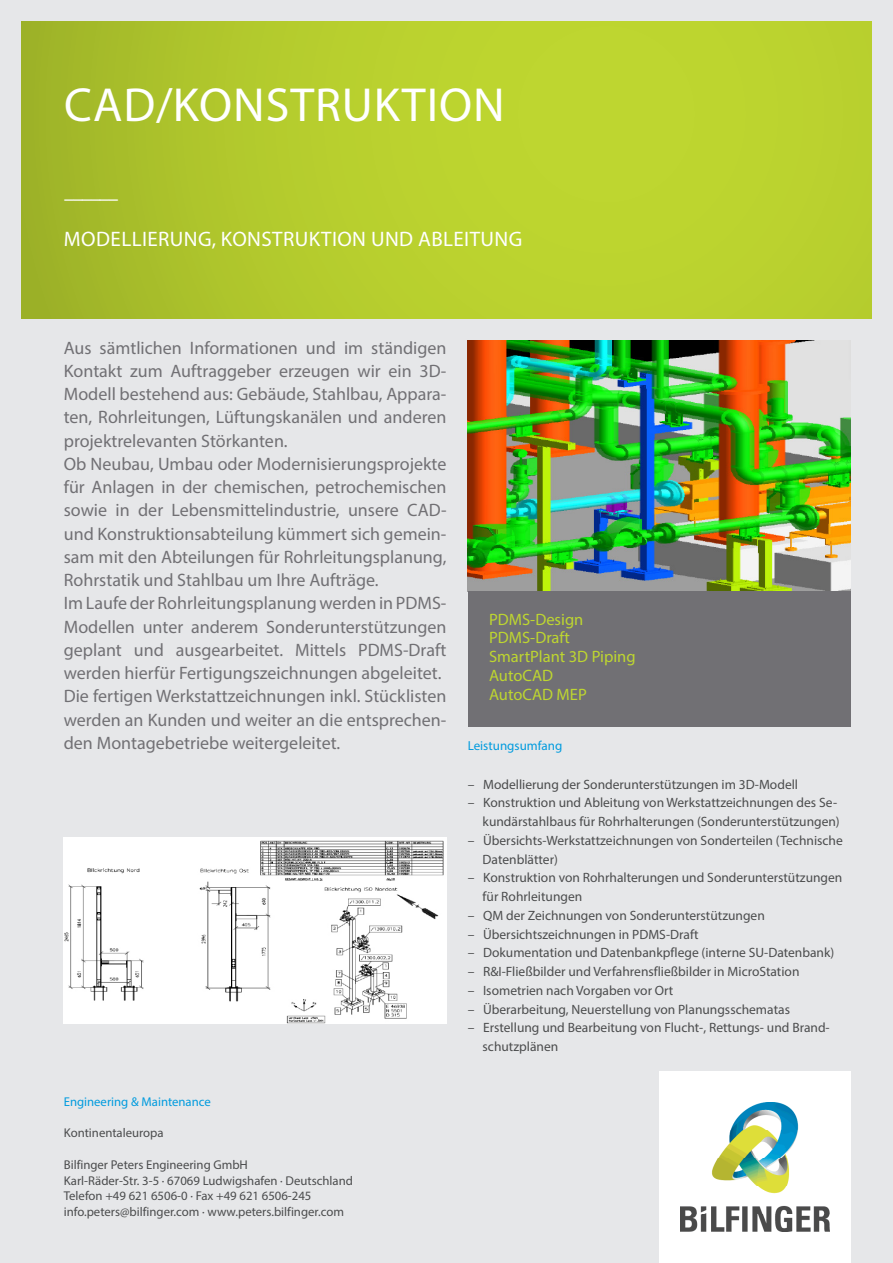
<style>
.page{position:relative;width:893px;height:1263px;background:#e6e7e9}
.page>*{position:absolute;margin:0;border:0;box-sizing:border-box;transform-origin:0 0}
.PB_Headline_28{font:48px "Myriad Pro";letter-spacing:.02em;color:#fff}
.PB_Subline{font:21px "Myriad Pro";letter-spacing:.02em;color:#fff}
.PB_Einleitung{font:18px/23.2px "Myriad Pro";color:#717074;text-align:justify}
.PB_Fett_Grün{font:16.5px "Myriad Pro";color:#bed630}
.PB_Bullet{font:13.5px/18.8px "Myriad Pro";color:#4b4c4d}
.PB_Fett_Blau{font:13.05px "Myriad Pro";color:#009bde}
.PB_Adresse{font:12.75px "Myriad Pro";color:#4b4c4d}
.PB_Adresse_condensed{font:12.75px "Myriad Pro";color:#009bde}
.PB_Adresse_condensed-2{font:12.75px "Myriad Pro";color:#4b4c4d}
</style>
<div class="page">
<div style="left:21px;top:21px;width:851px;height:298px;background:linear-gradient(to right,#a8be2a,#c3db31)"></div>
<img style="left:468px;top:340px;width:382px;height:251px">
<img style="left:64px;top:838px;width:382px;height:186px">
<div style="left:659px;top:1071px;width:191px;height:192px;background:#fff"></div>
<img style="left:680px;top:1103px;width:149px;height:129px">
<div style="left:468px;top:591px;width:382px;height:136px;background:#717074"></div>
<p class="PB_Headline_28" style="left:64px;top:75px;width:442px">CAD/KONSTRUKTION</p>
<p class="PB_Subline" style="left:64px;top:187px;width:56px">––––––</p>
<p class="PB_Subline" style="left:64px;top:226px;width:460px">MODELLIERUNG, KONSTRUKTION UND ABLEITUNG</p>
<p class="PB_Einleitung" style="left:64px;top:336px;width:384px">Aus sämtlichen Informationen und im ständigen Kontakt zum Auftraggeber erzeugen wir ein 3D-Modell bestehend aus: Gebäude, Stahlbau, Appara&shy;ten, Rohrleitungen, Lüftungskanälen und anderen projektrelevanten Störkanten.</p>
<p class="PB_Einleitung" style="left:64px;top:452px;width:384px">Ob Neubau, Umbau oder Modernisierungsprojekte für Anlagen in der chemischen, petrochemischen sowie in der Lebensmittelindustrie, unsere CAD&shy;und Konstruktionsabteilung kümmert sich gemein&shy;sam mit den Abteilungen für Rohrleitungsplanung, Rohrstatik und Stahlbau um Ihre Aufträge.</p>
<p class="PB_Einleitung" style="left:64px;top:591px;width:384px">Im Laufe der Rohrleitungsplanung werden in PDMS-Modellen unter anderem Sonderunterstützungen geplant und ausgearbeitet. Mittels PDMS-Draft werden hierfür Fertigungszeichnungen abgeleitet.</p>
<p class="PB_Einleitung" style="left:64px;top:684px;width:384px">Die fertigen Werkstattzeichnungen inkl. Stücklisten werden an Kunden und weiter an die entsprechen&shy;den Montagebetriebe weitergeleitet.</p>
<p class="PB_Adresse_condensed" style="left:64px;top:1094px;width:149px">Engineering &amp; Maintenance</p>
<p class="PB_Adresse_condensed-2" style="left:64px;top:1125px;width:101px">Kontinentaleuropa</p>
<p class="PB_Adresse" style="left:64px;top:1157px;width:186px">Bilfinger Peters Engineering GmbH</p>
<p class="PB_Adresse" style="left:64px;top:1172px;width:291px">Karl-Räder-Str. 3-5 · 67069 Ludwigshafen · Deutschland</p>
<p class="PB_Adresse" style="left:64px;top:1188px;width:249px">Telefon +49 621 6506-0 · Fax +49 621 6506-245</p>
<p class="PB_Adresse" style="left:64px;top:1204px;width:282px">info.peters@bilfinger.com · www.peters.bilfinger.com</p>
<p class="PB_Fett_Grün" style="left:489px;top:609px;width:96px">PDMS-Design</p>
<p class="PB_Fett_Grün" style="left:489px;top:628px;width:83px">PDMS-Draft</p>
<p class="PB_Fett_Grün" style="left:489px;top:646px;width:148px">SmartPlant 3D Piping</p>
<p class="PB_Fett_Grün" style="left:489px;top:665px;width:66px">AutoCAD</p>
<p class="PB_Fett_Grün" style="left:489px;top:684px;width:99px">AutoCAD MEP</p>
<p class="PB_Fett_Blau" style="left:468px;top:738px;width:96px">Leistungsumfang</p>
<p class="PB_Bullet" style="left:468px;top:774px;width:332px">– Modellierung der Sonderunterstützungen im 3D-Modell</p>
<p class="PB_Bullet" style="left:468px;top:793px;width:374px;text-align:right">– Konstruktion und Ableitung von Werkstattzeichnungen des Se&shy;kundärstahlbaus für Rohrhalterungen (Sonderunterstützungen)</p>
<p class="PB_Bullet" style="left:483px;top:831px;width:362px;text-indent:-15px">– Übersichts-Werkstattzeichnungen von Sonderteilen (Technische<br>Datenblätter)</p>
<p class="PB_Bullet" style="left:483px;top:868px;width:361px;text-indent:-15px">– Konstruktion von Rohrhalterungen und Sonderunterstützungen für Rohrleitungen</p>
<p class="PB_Bullet" style="left:468px;top:906px;width:299px">– QM der Zeichnungen von Sonderunterstützungen</p>
<p class="PB_Bullet" style="left:468px;top:924px;width:232px">– Übersichtszeichnungen in PDMS-Draft</p>
<p class="PB_Bullet" style="left:468px;top:943px;width:368px">– Dokumentation und Datenbankpflege (interne SU-Datenbank)</p>
<p class="PB_Bullet" style="left:468px;top:962px;width:333px">– R&amp;I-Fließbilder und Verfahrensfließbilder in MicroStation</p>
<p class="PB_Bullet" style="left:468px;top:981px;width:207px">– Isometrien nach Vorgaben vor Ort</p>
<p class="PB_Bullet" style="left:468px;top:999px;width:324px">– Überarbeitung, Neuerstellung von Planungsschematas</p>
<p class="PB_Bullet" style="left:483px;top:1018px;width:349px;text-indent:-15px">– Erstellung und Bearbeitung von Flucht-, Rettungs- und Brand&shy;schutzplänen</p>
</div>
